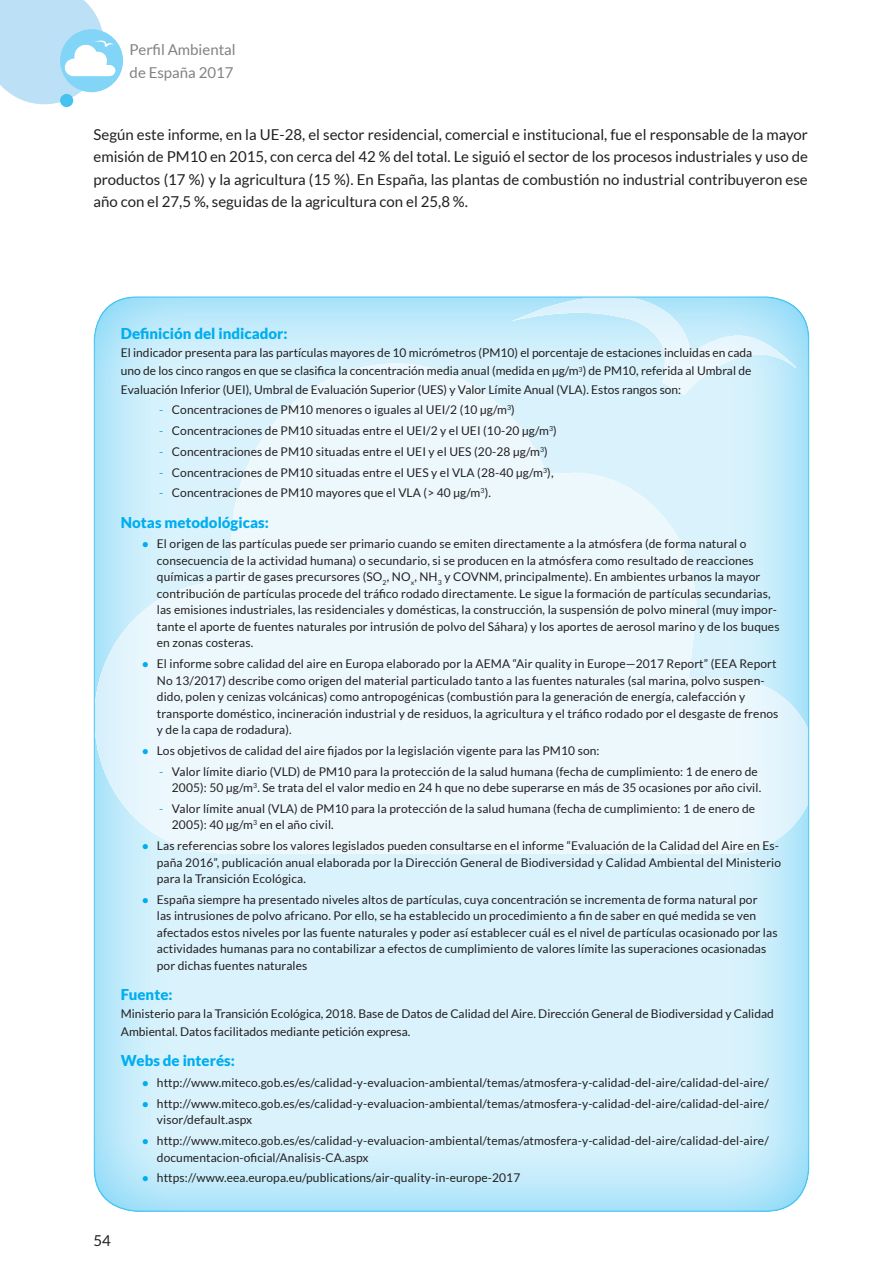
<style>
.page{position:relative;width:893px;height:1263px;background:#fff}
.page>*{position:absolute;margin:0;border:0;box-sizing:border-box;transform-origin:0 0}
.Cuerpo_texto{font:15px/22.5px "Lato";color:#231f20;text-align:justify}
.Titulo_cuadro{font:900 15px "Lato";color:#00aeef}
.t1{font:15px/22.5px "Lato";color:#808285}
.texto_cuadro{font:12px/16.5px "Lato";letter-spacing:.01em;color:#231f20}
.s1{color:#00aeef}
.s2{font-family:"Arial";color:#00aeef}
</style>
<div class="page">
<svg style="left:60px;top:94px;width:13px;height:13px"></svg>
<div style="left:60px;top:29px;width:63px;height:63px;background:#82d5f7;border-radius:50%"></div>
<svg style="left:0;top:0;width:115px;height:104px"></svg>
<div style="left:80px;top:287px;width:743px;height:925px;background:#fff;opacity:.75"></div>
<p class="t1" style="left:130px;top:38px;width:108px">Perfil Ambiental de España 2017</p>
<p class="Cuerpo_texto" style="left:94px;top:123px;width:716px">Según este informe, en la UE-28, el sector residencial, comercial e institucional, fue el responsable de la mayor emisión de PM10 en 2015, con cerca del 42 % del total. Le siguió el sector de los procesos industriales y uso de productos (17 %) y la agricultura (15 %). En España, las plantas de combustión no industrial contribuyeron ese año con el 27,5 %, seguidas de la agricultura con el 25,8 %.</p>
<p class="Titulo_cuadro" style="left:121px;top:325px;width:168px">Definición del indicador:</p>
<p class="texto_cuadro" style="left:121px;top:344px;width:633px;line-height:18px;text-align:justify">El indicador presenta para las partículas mayores de 10 micrómetros (PM10) el porcentaje de estaciones incluidas en cada uno de los cinco rangos en que se clasifica la concentración media anual (medida en µg/m<sup>3</sup>) de PM10, referida al Umbral de Evaluación Inferior (UEI), Umbral de Evaluación Superior (UES) y Valor Límite Anual (VLA). Estos rangos son:</p>
<p class="texto_cuadro" style="left:159px;top:402px;width:357px"><span class="s1">-</span> Concentraciones de PM10 menores o iguales al UEI/2 (10 µg/m<sup>3</sup>)</p>
<p class="texto_cuadro" style="left:159px;top:422px;width:399px"><span class="s1">-</span> Concentraciones de PM10 situadas entre el UEI/2 y el UEI (10-20 µg/m<sup>3</sup>)</p>
<p class="texto_cuadro" style="left:159px;top:443px;width:390px"><span class="s1">-</span> Concentraciones de PM10 situadas entre el UEI y el UES (20-28 µg/m<sup>3</sup>)</p>
<p class="texto_cuadro" style="left:159px;top:464px;width:396px"><span class="s1">-</span> Concentraciones de PM10 situadas entre el UES y el VLA (28-40 µg/m<sup>3</sup>),</p>
<p class="texto_cuadro" style="left:159px;top:485px;width:333px"><span class="s1">-</span> Concentraciones de PM10 mayores que el VLA (&gt; 40 µg/m<sup>3</sup>).</p>
<p class="Titulo_cuadro" style="left:121px;top:513px;width:150px">Notas metodológicas:</p>
<p class="texto_cuadro" style="left:157px;top:536px;width:624px;text-indent:-15px"><span class="s2">●</span> El origen de las partículas puede ser primario cuando se emiten directamente a la atmósfera (de forma natural o consecuencia de la actividad humana) o secundario, si se producen en la atmósfera como resultado de reacciones químicas a partir de gases precursores (SO<sub>2</sub>, NO<sub>x</sub>, NH<sub>3</sub> y COVNM, principalmente). En ambientes urbanos la mayor contribución de partículas procede del tráfico rodado directamente. Le sigue la formación de partículas secundarias, las emisiones industriales, las residenciales y domésticas, la construcción, la suspensión de polvo mineral (muy impor&shy;tante el aporte de fuentes naturales por intrusión de polvo del Sáhara) y los aportes de aerosol marino y de los buques en zonas costeras.</p>
<p class="texto_cuadro" style="left:157px;top:655px;width:623px;text-indent:-15px"><span class="s2">●</span> El informe sobre calidad del aire en Europa elaborado por la AEMA “Air quality in Europe—2017 Report” (EEA Report No 13/2017) describe como origen del material particulado tanto a las fuentes naturales (sal marina, polvo suspen&shy;dido, polen y cenizas volcánicas) como antropogénicas (combustión para la generación de energía, calefacción y transporte doméstico, incineración industrial y de residuos, la agricultura y el tráfico rodado por el desgaste de frenos y de la capa de rodadura).</p>
<p class="texto_cuadro" style="left:142px;top:742px;width:459px"><span class="s2">●</span> Los objetivos de calidad del aire fijados por la legislación vigente para las PM10 son:</p>
<p class="texto_cuadro" style="left:159px;top:763px;width:604px;text-align:right"><span class="s1">-</span> Valor límite diario (VLD) de PM10 para la protección de la salud humana (fecha de cumplimiento: 1 de enero de<br>2005): 50 μg/m<sup>3</sup>. Se trata del el valor medio en 24 h que no debe superarse en más de 35 ocasiones por año civil.</p>
<p class="texto_cuadro" style="left:172px;top:800px;width:585px;text-indent:-13px"><span class="s1">-</span> Valor límite anual (VLA) de PM10 para la protección de la salud humana (fecha de cumplimiento: 1 de enero de<br>2005): 40 μg/m<sup>3</sup> en el año civil.</p>
<p class="texto_cuadro" style="left:157px;top:837px;width:626px;text-indent:-15px"><span class="s2">●</span> Las referencias sobre los valores legislados pueden consultarse en el informe “Evaluación de la Calidad del Aire en Es&shy;paña 2016”, publicación anual elaborada por la Dirección General de Biodiversidad y Calidad Ambiental del Ministerio para la Transición Ecológica.</p>
<p class="texto_cuadro" style="left:157px;top:891px;width:622px;text-indent:-15px"><span class="s2">●</span> España siempre ha presentado niveles altos de partículas, cuya concentración se incrementa de forma natural por<br>las intrusiones de polvo africano. Por ello, se ha establecido un procedimiento a fin de saber en qué medida se ven afectados estos niveles por las fuente naturales y poder así establecer cuál es el nivel de partículas ocasionado por las actividades humanas para no contabilizar a efectos de cumplimiento de valores límite las superaciones ocasionadas por dichas fuentes naturales</p>
<p class="Titulo_cuadro" style="left:121px;top:986px;width:53px">Fuente:</p>
<p class="texto_cuadro" style="left:121px;top:1005px;width:654px;line-height:18px">Ministerio para la Transición Ecológica, 2018. Base de Datos de Calidad del Aire. Dirección General de Biodiversidad y Calidad<br>Ambiental. Datos facilitados mediante petición expresa.</p>
<p class="Titulo_cuadro" style="left:121px;top:1052px;width:116px">Webs de interés:</p>
<p class="texto_cuadro" style="left:142px;top:1074px;width:628px"><span class="s2">●</span> http://www.miteco.gob.es/es/calidad-y-evaluacion-ambiental/temas/atmosfera-y-calidad-del-aire/calidad-del-aire/</p>
<p class="texto_cuadro" style="left:157px;top:1095px;width:613px;text-indent:-15px"><span class="s2">●</span> http://www.miteco.gob.es/es/calidad-y-evaluacion-ambiental/temas/atmosfera-y-calidad-del-aire/calidad-del-aire/ visor/default.aspx</p>
<p class="texto_cuadro" style="left:157px;top:1132px;width:613px;text-indent:-15px"><span class="s2">●</span> http://www.miteco.gob.es/es/calidad-y-evaluacion-ambiental/temas/atmosfera-y-calidad-del-aire/calidad-del-aire/ documentacion-oficial/Analisis-CA.aspx</p>
<p class="texto_cuadro" style="left:142px;top:1170px;width:380px"><span class="s2">●</span> https://www.eea.europa.eu/publications/air-quality-in-europe-2017</p>
<p class="Cuerpo_texto" style="left:94px;top:1229px;width:19px">54</p>
</div>
